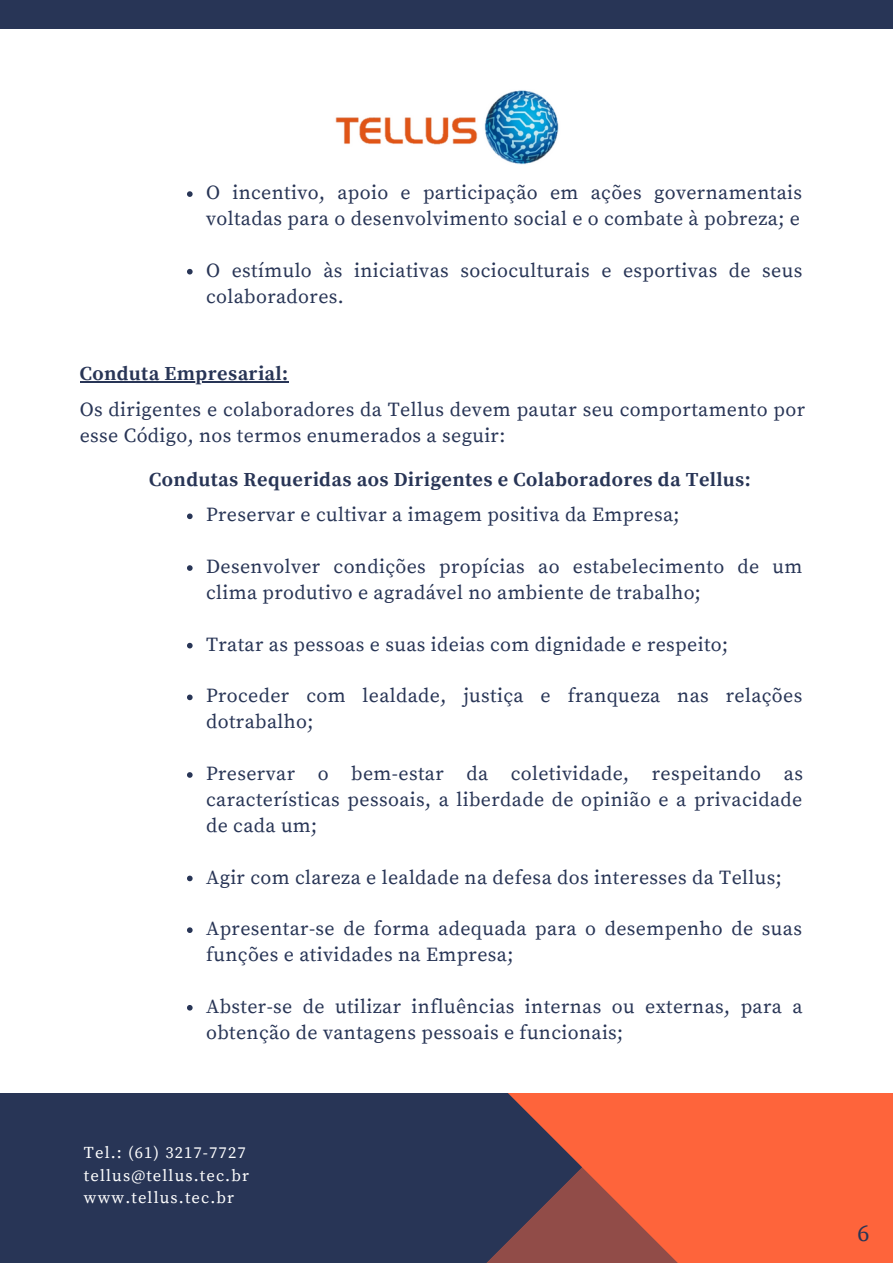
<style>
.page{position:relative;width:893px;height:1264px;background:#fff}
.page>*{position:absolute;margin:0;border:0;box-sizing:border-box;transform-origin:0 0}
.t1{font:24px "Source Serif Pro";color:#283556}
.t2{font:19.8px/25.8px "Source Serif Pro";letter-spacing:.02em;color:#283556}
.t3{font:700 19.8px "Source Serif Pro";letter-spacing:.02em;color:#283556}
.t4{font:16.5px/22.5px "Source Serif Pro";letter-spacing:.07em;color:#fff}
</style>
<div class="page">
<div style="left:0;top:0;width:892px;height:1262px;background:#283556"></div>
<svg style="left:474px;top:1092px;width:418px;height:170px;fill:#fe643b"></svg>
<div style="left:0;top:29px;width:892px;height:1063px;background:#fff"></div>
<img style="left:335px;top:90px;width:224px;height:75px">
<svg style="left:187px;top:191px;width:5px;height:6px"></svg>
<svg style="left:187px;top:269px;width:5px;height:5px"></svg>
<svg style="left:187px;top:513px;width:5px;height:6px"></svg>
<svg style="left:187px;top:565px;width:5px;height:6px"></svg>
<svg style="left:187px;top:643px;width:5px;height:5px"></svg>
<svg style="left:187px;top:694px;width:5px;height:6px"></svg>
<svg style="left:187px;top:772px;width:5px;height:5px"></svg>
<svg style="left:187px;top:875px;width:5px;height:6px"></svg>
<svg style="left:187px;top:927px;width:5px;height:6px"></svg>
<svg style="left:187px;top:1005px;width:5px;height:5px"></svg>
<hr style="left:80px;top:381px;width:208px;height:1px;background:#283556">
<p class="t2" style="left:206px;top:180px;width:597px">O incentivo, apoio e participação em ações governamentais voltadas para o desenvolvimento social e o combate à pobreza; e</p>
<p class="t2" style="left:206px;top:258px;width:597px">O estímulo às iniciativas socioculturais e esportivas de seus colaboradores.</p>
<p class="t3" style="left:80px;top:362px;width:210px">Conduta Empresarial:</p>
<p class="t2" style="left:80px;top:398px;width:726px">Os dirigentes e colaboradores da Tellus devem pautar seu comportamento por esse Código, nos termos enumerados a seguir:</p>
<p class="t3" style="left:149px;top:467px;width:603px">Condutas Requeridas aos Dirigentes e Colaboradores da Tellus:</p>
<p class="t2" style="left:206px;top:502px;width:475px">Preservar e cultivar a imagem positiva da Empresa;</p>
<p class="t2" style="left:206px;top:554px;width:597px">Desenvolver condições propícias ao estabelecimento de um clima produtivo e agradável no ambiente de trabalho;</p>
<p class="t2" style="left:206px;top:632px;width:523px">Tratar as pessoas e suas ideias com dignidade e respeito;</p>
<p class="t2" style="left:206px;top:683px;width:597px">Proceder com lealdade, justiça e franqueza nas relações dotrabalho;</p>
<p class="t2" style="left:206px;top:761px;width:598px;text-align:justify">Preservar o bem-estar da coletividade, respeitando as características pessoais, a liberdade de opinião e a privacidade de cada um;</p>
<p class="t2" style="left:206px;top:864px;width:577px">Agir com clareza e lealdade na defesa dos interesses da Tellus;</p>
<p class="t2" style="left:206px;top:916px;width:597px">Apresentar-se de forma adequada para o desempenho de suas funções e atividades na Empresa;</p>
<p class="t2" style="left:206px;top:994px;width:598px">Abster-se de utilizar influências internas ou externas, para a obtenção de vantagens pessoais e funcionais;</p>
<p class="t4" style="left:84px;top:1142px;width:166px">Tel.: (61) 3217-7727 tellus@tellus.tec.br www.tellus.tec.br</p>
<p class="t1" style="left:857px;top:1218px;width:13px">6</p>
</div>
